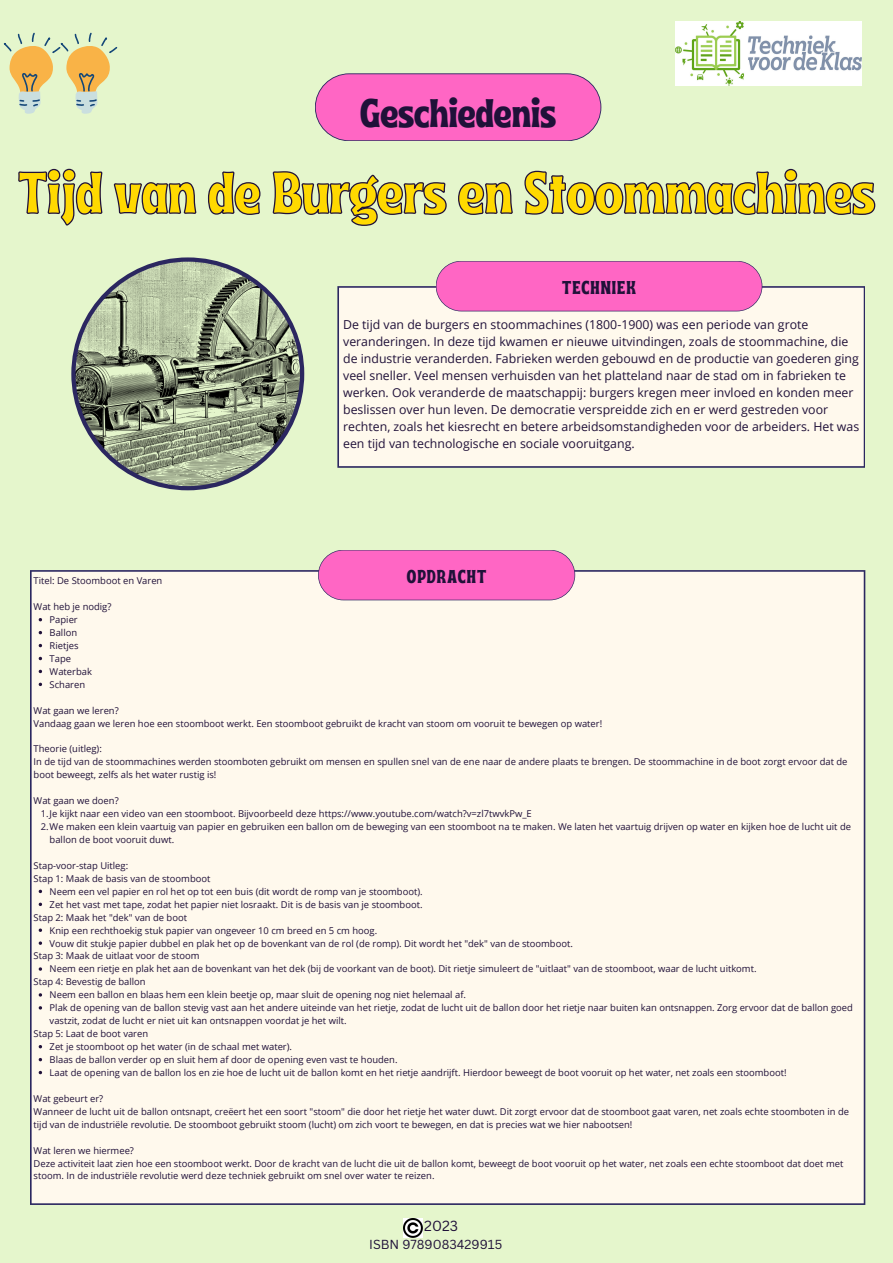
<style>
.page{position:relative;width:893px;height:1263px;background:#e5f6cc}
.page>*{position:absolute;margin:0;border:0;box-sizing:border-box;transform-origin:0 0}
.t1{font:58.35px "Ayr Tropika Island Int";color:#ffd900}
.t2{font:39.83px "Ayr Tropika Island Int";color:#201139}
.t3{font:18.6px "Ayr Tropika Island Int";letter-spacing:.055em;color:#201139}
.t4{font:14.25px "Canva Sans";color:#201139}
.t5{font:12.75px "Canva Sans";color:#201139}
.t6{font:12.3px/16.9px "Open Sans";color:#201139}
.t7{font:9.38px/12.9px "Open Sans";color:#201139}
</style>
<div class="page">
<div style="left:337px;top:286px;width:528px;height:182px;background:#fff9ed"></div>
<div style="left:30px;top:570px;width:835px;height:635px;background:#fff9ed"></div>
<svg style="left:318px;top:550px;width:257px;height:50px;background:#fa6ac3"></svg>
<svg style="left:315px;top:73px;width:286px;height:68px;background:#f76cc1"></svg>
<svg style="left:71px;top:257px;width:233px;height:233px"></svg>
<img style="left:675px;top:22px;width:186px;height:64px">
<img style="left:404px;top:1218px;width:19px;height:19px">
<svg style="left:436px;top:261px;width:326px;height:50px;background:#fa69c2"></svg>
<svg style="left:18px;top:168px;width:858px;height:58px"></svg>
<svg style="left:39px;top:928px;width:3px;height:4px"></svg>
<svg style="left:39px;top:941px;width:3px;height:4px"></svg>
<svg style="left:39px;top:967px;width:3px;height:4px"></svg>
<svg style="left:4px;top:32px;width:113px;height:82px"></svg>
<p class="t2" style="left:360px;top:75px;width:197px">Geschiedenis</p>
<h1 class="t1" style="left:18px;top:137px;width:858px">Tijd van de Burgers en Stoommachines</h1>
<p class="t3" style="left:562px;top:270px;width:75px">TECHNIEK</p>
<p class="t6" style="left:343px;top:316px;width:517px">De tijd van de burgers en stoommachines (1800-1900) was een periode van grote veranderingen. In deze tijd kwamen er nieuwe uitvindingen, zoals de stoommachine, die de industrie veranderden. Fabrieken werden gebouwd en de productie van goederen ging veel sneller. Veel mensen verhuisden van het platteland naar de stad om in fabrieken te werken. Ook veranderde de maatschappij: burgers kregen meer invloed en konden meer beslissen over hun leven. De democratie verspreidde zich en er werd gestreden voor rechten, zoals het kiesrecht en betere arbeidsomstandigheden voor de arbeiders. Het was een tijd van technologische en sociale vooruitgang.</p>
<p class="t3" style="left:407px;top:559px;width:81px">OPDRACHT</p>
<p class="t7" style="left:34px;top:574px;width:130px">Titel: De Stoomboot en Varen</p>
<h3 class="t7" style="left:34px;top:600px;width:79px">Wat heb je nodig?</h3>
<h6 class="t7" style="left:50px;top:613px;width:30px">Papier</h6>
<h3 class="t7" style="left:50px;top:626px;width:29px">Ballon</h3>
<p class="t7" style="left:50px;top:639px;width:30px">Rietjes</p>
<p class="t7" style="left:50px;top:652px;width:23px">Tape</p>
<p class="t7" style="left:50px;top:665px;width:44px">Waterbak</p>
<p class="t7" style="left:50px;top:678px;width:37px">Scharen</p>
<p class="t7" style="left:34px;top:703px;width:87px">Wat gaan we leren?</p>
<p class="t7" style="left:34px;top:716px;width:570px">Vandaag gaan we leren hoe een stoomboot werkt. Een stoomboot gebruikt de kracht van stoom om vooruit te bewegen op water!</p>
<p class="t7" style="left:34px;top:742px;width:70px">Theorie (uitleg):</p>
<p class="t7" style="left:34px;top:755px;width:815px">In de tijd van de stoommachines werden stoomboten gebruikt om mensen en spullen snel van de ene naar de andere plaats te brengen. De stoommachine in de boot zorgt ervoor dat de boot beweegt, zelfs als het water rustig is!</p>
<p class="t7" style="left:34px;top:794px;width:87px">Wat gaan we doen?</p>
<p class="t7" style="left:41px;top:807px;width:492px">1.Je kijkt naar een video van een stoomboot. Bijvoorbeeld deze https://www.youtube.com/watch?v=zl7twvkPw_E</p>
<p class="t7" style="left:50px;top:820px;width:803px;text-indent:-9px">2.We maken een klein vaartuig van papier en gebruiken een ballon om de beweging van een stoomboot na te maken. We laten het vaartuig drijven op water en kijken hoe de lucht uit de ballon de boot vooruit duwt.</p>
<p class="t7" style="left:34px;top:859px;width:96px">Stap-voor-stap Uitleg:</p>
<p class="t7" style="left:34px;top:872px;width:178px">Stap 1: Maak de basis van de stoomboot</p>
<p class="t7" style="left:50px;top:885px;width:374px">Neem een vel papier en rol het op tot een buis (dit wordt de romp van je stoomboot).</p>
<p class="t7" style="left:50px;top:898px;width:374px">Zet het vast met tape, zodat het papier niet losraakt. Dit is de basis van je stoomboot.</p>
<p class="t7" style="left:34px;top:910px;width:155px">Stap 2: Maak het "dek" van de boot</p>
<p class="t7" style="left:50px;top:923px;width:329px">Knip een rechthoekig stuk papier van ongeveer 10 cm breed en 5 cm hoog.</p>
<p class="t7" style="left:50px;top:936px;width:525px">Vouw dit stukje papier dubbel en plak het op de bovenkant van de rol (de romp). Dit wordt het "dek" van de stoomboot.</p>
<p class="t7" style="left:34px;top:949px;width:167px">Stap 3: Maak de uitlaat voor de stoom</p>
<p class="t7" style="left:50px;top:962px;width:708px">Neem een rietje en plak het aan de bovenkant van het dek (bij de voorkant van de boot). Dit rietje simuleert de "uitlaat" van de stoomboot, waar de lucht uitkomt.</p>
<p class="t7" style="left:34px;top:975px;width:114px">Stap 4: Bevestig de ballon</p>
<p class="t7" style="left:50px;top:988px;width:418px">Neem een ballon en blaas hem een klein beetje op, maar sluit de opening nog niet helemaal af.</p>
<p class="t7" style="left:50px;top:1001px;width:805px">Plak de opening van de ballon stevig vast aan het andere uiteinde van het rietje, zodat de lucht uit de ballon door het rietje naar buiten kan ontsnappen. Zorg ervoor dat de ballon goed vastzit, zodat de lucht er niet uit kan ontsnappen voordat je het wilt.</p>
<p class="t7" style="left:34px;top:1027px;width:116px">Stap 5: Laat de boot varen</p>
<p class="t7" style="left:50px;top:1040px;width:244px">Zet je stoomboot op het water (in de schaal met water).</p>
<p class="t7" style="left:50px;top:1053px;width:349px">Blaas de ballon verder op en sluit hem af door de opening even vast te houden.</p>
<p class="t7" style="left:50px;top:1066px;width:738px">Laat de opening van de ballon los en zie hoe de lucht uit de ballon komt en het rietje aandrijft. Hierdoor beweegt de boot vooruit op het water, net zoals een stoomboot!</p>
<p class="t7" style="left:34px;top:1092px;width:71px">Wat gebeurt er?</p>
<p class="t7" style="left:34px;top:1105px;width:817px">Wanneer de lucht uit de ballon ontsnapt, creëert het een soort "stoom" die door het rietje het water duwt. Dit zorgt ervoor dat de stoomboot gaat varen, net zoals echte stoomboten in de tijd van de industriële revolutie. De stoomboot gebruikt stoom (lucht) om zich voort te bewegen, en dat is precies wat we hier nabootsen!</p>
<p class="t7" style="left:34px;top:1143px;width:102px">Wat leren we hiermee?</p>
<p class="t7" style="left:34px;top:1156px;width:811px">Deze activiteit laat zien hoe een stoomboot werkt. Door de kracht van de lucht die uit de ballon komt, beweegt de boot vooruit op het water, net zoals een echte stoomboot dat doet met stoom. In de industriële revolutie werd deze techniek gebruikt om snel over water te reizen.</p>
<h2 class="t4" style="left:424px;top:1216px;width:35px">2023</h2>
<p class="t5" style="left:369px;top:1236px;width:134px">ISBN 9789083429915</p>
</div>
